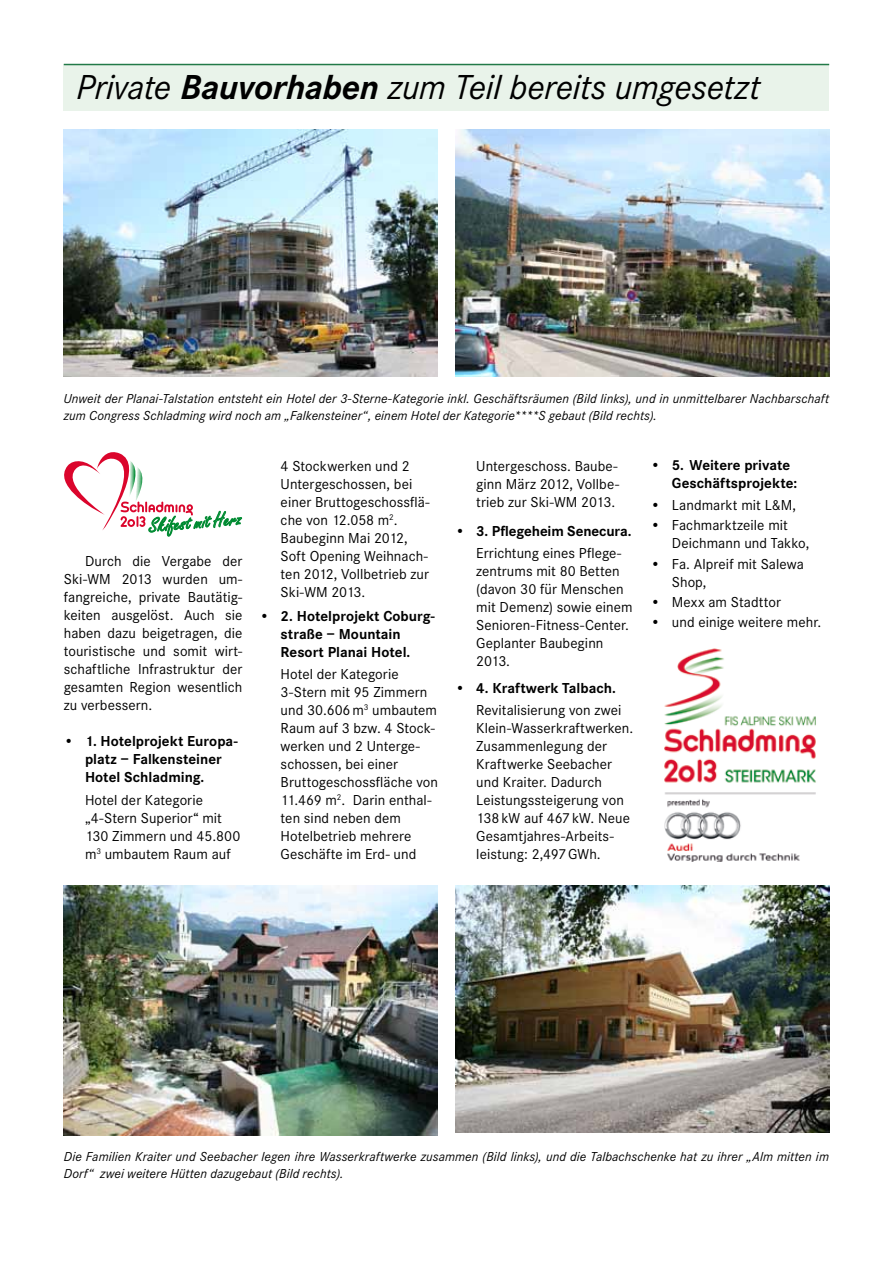
<style>
.page{position:relative;width:893px;height:1263px;background:#fff}
.page>*{position:absolute;margin:0;border:0;box-sizing:border-box;transform-origin:0 0}
.t1{font:italic 36px "Corporate S";letter-spacing:-.01em;color:#000}
.t2{font:20.85px "Freestyle Script Std";color:#008b32}
.t3{font:15px/18px "Corporate S";letter-spacing:.005em;color:#000}
.t4{font:700 15px/18px "Corporate S";color:#000}
.t5{font:italic 13.5px/16.5px "Corporate S";letter-spacing:.005em;color:#000}
.s1{font-weight:700}
</style>
<div class="page">
<img style="left:455px;top:129px;width:374px;height:247px">
<img style="left:64px;top:886px;width:374px;height:249px">
<img style="left:64px;top:129px;width:374px;height:247px">
<img style="left:455px;top:886px;width:374px;height:246px">
<svg style="left:64px;top:452px;width:178px;height:85px"></svg>
<div style="left:64px;top:64px;width:765px;height:47px;background:#e9f3ea"></div>
<hr style="left:64px;top:64px;width:765px;height:1px;background:#227a48">
<img style="left:664px;top:648px;width:152px;height:213px">
<h1 class="t1" style="left:77px;top:67px;width:685px">Private <span class="s1">Bauvorhaben</span> zum Teil bereits umgesetzt</h1>
<p class="t5" style="left:64px;top:390px;width:767px">Unweit der Planai-Talstation entsteht ein Hotel der 3-Sterne-Kategorie inkl. Geschäftsräumen (Bild links), und in unmittelbarer Nachbarschaft zum Congress Schladming wird noch am „Falkensteiner“, einem Hotel der Kategorie****S gebaut (Bild rechts).</p>
<h2 class="t2" style="left:148px;top:514px;width:94px;rotate:-5deg">Skifest mit Herz</h2>
<p class="t3" style="left:64px;top:553px;width:180px;text-align:justify;text-indent:21px">Durch die Vergabe der Ski-WM 2013 wurden um&shy;fangreiche, private Bautätig&shy;keiten ausgelöst. Auch sie haben dazu beigetragen, die touristische und somit wirt&shy;schaftliche Infrastruktur der gesamten Region wesentlich zu verbessern.</p>
<p class="t4" style="left:85px;top:733px;width:154px;text-indent:-21px">• 1. Hotelprojekt Europa&shy;platz – Falkensteiner<br>Hotel Schladming.</p>
<p class="t3" style="left:85px;top:791px;width:157px">Hotel der Kategorie „4-Stern Superior“ mit<br>130 Zimmern und 45.800 m<sup>3</sup> umbautem Raum auf</p>
<p class="t3" style="left:281px;top:457px;width:150px">4 Stockwerken und 2<br>Untergeschossen, bei einer Bruttogeschossflä&shy;che von 12.058 m<sup>2</sup>.<br>Baubeginn Mai 2012,<br>Soft Opening Weihnach&shy;ten 2012, Vollbetrieb zur<br>Ski-WM 2013.</p>
<p class="t4" style="left:281px;top:607px;width:156px;text-indent:-21px">• 2. Hotelprojekt Coburg&shy;straße – Mountain<br>Resort Planai Hotel.</p>
<p class="t3" style="left:281px;top:665px;width:159px">Hotel der Kategorie<br>3-Stern mit 95 Zimmern und 30.606m<sup>3</sup> umbautem<br>Raum auf 3 bzw. 4 Stock&shy;werken und 2 Unterge&shy;schossen, bei einer<br>Bruttogeschossfläche von<br>11.469 m<sup>2</sup>. Darin enthal&shy;ten sind neben dem<br>Hotelbetrieb mehrere<br>Geschäfte im Erd- und</p>
<p class="t3" style="left:476px;top:457px;width:144px;text-align:justify">Untergeschoss. Baube&shy;ginn März 2012, Vollbe&shy;trieb zur Ski-WM 2013.</p>
<p class="t4" style="left:455px;top:522px;width:178px">• 3. Pflegeheim Senecura.</p>
<p class="t3" style="left:476px;top:544px;width:158px">Errichtung eines Pflege&shy;zentrums mit 80 Betten (davon 30 für Menschen mit Demenz) sowie einem<br>Senioren-Fitness-Center.<br>Geplanter Baubeginn<br>2013.</p>
<p class="t4" style="left:455px;top:679px;width:163px">• 4. Kraftwerk Talbach.</p>
<p class="t3" style="left:476px;top:701px;width:159px">Revitalisierung von zwei<br>Klein-Wasserkraftwerken.<br>Zusammenlegung der<br>Kraftwerke Seebacher und Kraiter. Dadurch<br>Leistungssteigerung von<br>138kW auf 467kW. Neue<br>Gesamtjahres-Arbeits&shy;leistung: 2,497GWh.</p>
<p class="t4" style="left:672px;top:456px;width:127px;text-indent:-21px">• 5. Weitere private<br>Geschäftsprojekte:</p>
<p class="t3" style="left:651px;top:497px;width:147px">• Landmarkt mit L&amp;M,</p>
<p class="t3" style="left:672px;top:517px;width:139px;text-indent:-21px">• Fachmarktzeile mit<br>Deichmann und Takko,</p>
<p class="t3" style="left:672px;top:555px;width:134px;text-indent:-21px">• Fa. Alpreif mit Salewa<br>Shop,</p>
<p class="t3" style="left:651px;top:593px;width:132px">• Mexx am Stadttor</p>
<p class="t3" style="left:651px;top:613px;width:172px">• und einige weitere mehr.</p>
<p class="t5" style="left:64px;top:1149px;width:767px">Die Familien Kraiter und Seebacher legen ihre Wasserkraftwerke zusammen (Bild links), und die Talbachschenke hat zu ihrer „Alm mitten im<br>Dorf“ zwei weitere Hütten dazugebaut (Bild rechts).</p>
</div>
